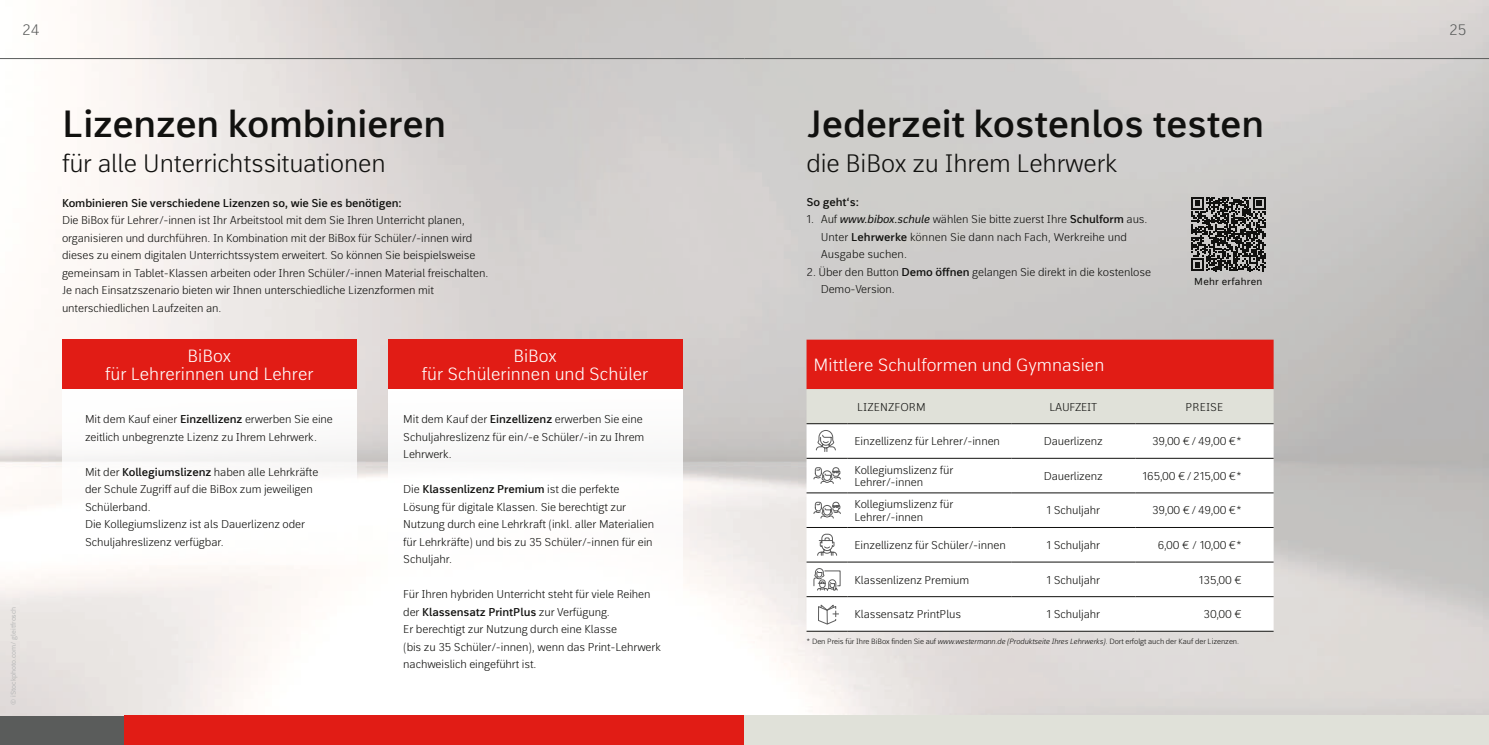
<style>
.page{position:relative;width:1489px;height:745px;background:#fff}
.page>*{position:absolute;margin:0;border:0;box-sizing:border-box;transform-origin:0 0}
.t1{font:600 37.5px "bs Thomas Sans 1";letter-spacing:-.01em;color:#11110f}
.t2{font:300 25px "bs Thomas Sans 1";letter-spacing:-.01em;color:#11110f}
.t3{font:300 17.5px/17.5px "bs Thomas Sans 1";color:#fff;text-align:center}
.t4{font:300 15px "bs Thomas Sans 1";color:#5a5c5b}
.t5{font:300 11.25px/17.5px "bs Thomas Sans 1";letter-spacing:-.01em;color:#11110f}
.t6{font:600 11.25px "bs Thomas Sans 1";letter-spacing:-.01em;color:#11110f}
.t7{font:300 11.25px "bs Thomas Sans 1";letter-spacing:-.03em;color:#11110f}
.t8{font:10px "bs Thomas Sans 1";letter-spacing:.02em;color:#11110f}
.t9{font:300 7.5px "bs Thomas Sans 1";letter-spacing:-.01em;color:#11110f}
.t10{font:6.88px "bs Thomas Sans 1";letter-spacing:-.01em;color:#adafaf}
.s1{font-weight:600}
.s2{font-weight:400;font-style:italic}
.s3{font-style:italic}
</style>
<div class="page">
<img style="left:0;top:0;width:1488px;height:715px">
<div style="left:388px;top:388px;width:294px;height:298px;background:#fff"></div>
<div style="left:62px;top:388px;width:295px;height:176px;background:#fff"></div>
<div style="left:62px;top:339px;width:295px;height:50px;background:#e11c15"></div>
<div style="left:388px;top:339px;width:294px;height:50px;background:#e11c15"></div>
<svg style="left:1191px;top:197px;width:74px;height:74px;background:#5a5957"></svg>
<svg style="left:806px;top:339px;width:467px;height:84px;background:#e06d65"></svg>
<svg style="left:806px;top:424px;width:467px;height:206px"></svg>
<hr style="left:806px;top:596px;width:41px;height:1px;background:#11110f">
<hr style="left:847px;top:596px;width:164px;height:1px;background:#11110f">
<hr style="left:1011px;top:596px;width:124px;height:1px;background:#11110f">
<hr style="left:806px;top:630px;width:41px;height:1px;background:#11110f">
<hr style="left:847px;top:630px;width:164px;height:1px;background:#11110f">
<hr style="left:1011px;top:630px;width:124px;height:1px;background:#11110f">
<hr style="left:806px;top:423px;width:41px;height:1px;background:#11110f">
<hr style="left:847px;top:423px;width:164px;height:1px;background:#11110f">
<hr style="left:1011px;top:423px;width:124px;height:1px;background:#11110f">
<hr style="left:1135px;top:423px;width:138px;height:1px;background:#11110f">
<hr style="left:1135px;top:458px;width:138px;height:1px;background:#11110f">
<hr style="left:1135px;top:492px;width:138px;height:1px;background:#11110f">
<hr style="left:1135px;top:527px;width:138px;height:1px;background:#11110f">
<hr style="left:1135px;top:561px;width:138px;height:1px;background:#11110f">
<hr style="left:1135px;top:596px;width:138px;height:1px;background:#11110f">
<hr style="left:1135px;top:630px;width:138px;height:1px;background:#11110f">
<hr style="left:806px;top:458px;width:41px;height:1px;background:#11110f">
<hr style="left:847px;top:458px;width:164px;height:1px;background:#11110f">
<hr style="left:1011px;top:458px;width:124px;height:1px;background:#11110f">
<hr style="left:806px;top:492px;width:41px;height:1px;background:#11110f">
<hr style="left:847px;top:492px;width:164px;height:1px;background:#11110f">
<hr style="left:1011px;top:492px;width:124px;height:1px;background:#11110f">
<hr style="left:806px;top:527px;width:41px;height:1px;background:#11110f">
<hr style="left:847px;top:527px;width:164px;height:1px;background:#11110f">
<hr style="left:1011px;top:527px;width:124px;height:1px;background:#11110f">
<hr style="left:1011px;top:561px;width:124px;height:1px;background:#11110f">
<hr style="left:806px;top:561px;width:41px;height:1px;background:#11110f">
<hr style="left:847px;top:561px;width:164px;height:1px;background:#11110f">
<svg style="left:815px;top:429px;width:21px;height:23px"></svg>
<svg style="left:813px;top:466px;width:27px;height:18px"></svg>
<svg style="left:813px;top:501px;width:27px;height:17px"></svg>
<svg style="left:817px;top:533px;width:20px;height:22px"></svg>
<svg style="left:813px;top:567px;width:27px;height:23px"></svg>
<svg style="left:818px;top:603px;width:20px;height:21px"></svg>
<div style="left:0;top:715px;width:124px;height:29px;background:#5a5c5b"></div>
<hr style="left:0;top:58px;width:744px;height:1px;background:#5a5c5b">
<div style="left:124px;top:715px;width:620px;height:29px;background:#e11c15"></div>
<div style="left:744px;top:715px;width:744px;height:29px;background:#e0e1d9"></div>
<hr style="left:744px;top:58px;width:744px;height:1px;background:#5a5c5b">
<h3 class="t4" style="left:22px;top:20px;width:19px">24</h3>
<h3 class="t4" style="left:1448px;top:20px;width:19px">25</h3>
<p class="t10" style="left:9px;top:704px;width:99px;rotate:-90deg">© iStockphoto.com/ gleitfrosch</p>
<h1 class="t1" style="left:62px;top:100px;width:386px">Lizenzen kombinieren</h1>
<h2 class="t2" style="left:62px;top:147px;width:325px">für alle Unterrichtssituationen</h2>
<p class="t6" style="left:62px;top:195px;width:341px">Kombinieren Sie verschiedene Lizenzen so, wie Sie es benötigen:</p>
<p class="t5" style="left:62px;top:212px;width:428px">Die BiBox für Lehrer/-innen ist Ihr Arbeitstool mit dem Sie Ihren Unterricht planen, organisieren und durchführen. In Kombination mit der BiBox für Schüler/-innen wird dieses zu einem digitalen Unterrichtssystem erweitert. So können Sie beispielsweise gemeinsam in Tablet-Klassen arbeiten oder Ihren Schüler/-innen Material freischalten.<br>Je nach Einsatzszenario bieten wir Ihnen unterschiedliche Lizenzformen mit unterschiedlichen Laufzeiten an.</p>
<h3 class="t3" style="left:105px;top:348px;width:210px">BiBox<br>für Lehrerinnen und Lehrer</h3>
<p class="t5" style="left:85px;top:411px;width:249px">Mit dem Kauf einer <span class="s1">Einzellizenz</span> erwerben Sie eine zeitlich unbegrenzte Lizenz zu Ihrem Lehrwerk.</p>
<p class="t5" style="left:85px;top:463px;width:235px">Mit der <span class="s1">Kollegiumslizenz</span> haben alle Lehrkräfte der Schule Zugriff auf die BiBox zum jeweiligen Schülerband.<br>Die Kollegiumslizenz ist als Dauerlizenz oder Schuljahreslizenz verfügbar.</p>
<h3 class="t3" style="left:422px;top:348px;width:228px">BiBox<br>für Schülerinnen und Schüler</h3>
<p class="t5" style="left:403px;top:411px;width:243px">Mit dem Kauf der <span class="s1">Einzellizenz</span> erwerben Sie eine<br>Schuljahreslizenz für ein/-e Schüler/-in zu Ihrem<br>Lehrwerk.</p>
<p class="t5" style="left:403px;top:481px;width:252px">Die <span class="s1">Klassenlizenz Premium</span> ist die perfekte Lösung für digitale Klassen. Sie berechtigt zur Nutzung durch eine Lehrkraft (inkl. aller Materialien für Lehrkräfte) und bis zu 35 Schüler/-innen für ein Schuljahr.</p>
<p class="t5" style="left:403px;top:586px;width:259px">Für Ihren hybriden Unterricht steht für viele Reihen der <span class="s1">Klassensatz PrintPlus</span> zur Verfügung.<br>Er berechtigt zur Nutzung durch eine Klasse<br>(bis zu 35 Schüler/-innen), wenn das Print-Lehrwerk nachweislich eingeführt ist.</p>
<h1 class="t1" style="left:806px;top:100px;width:459px">Jederzeit kostenlos testen</h1>
<h2 class="t2" style="left:806px;top:147px;width:313px">die BiBox zu Ihrem Lehrwerk</h2>
<p class="t6" style="left:806px;top:194px;width:54px">So geht‘s:</p>
<p class="t5" style="left:820px;top:211px;width:328px;text-indent:-14px">1. Auf <span class="s2">www.bibox.schule</span> wählen Sie bitte zuerst Ihre <span class="s1">Schulform</span> aus.<br>Unter <span class="s1">Lehrwerke</span> können Sie dann nach Fach, Werkreihe und<br>Ausgabe suchen.</p>
<p class="t5" style="left:820px;top:264px;width:332px;text-indent:-14px">2. Über den Button <span class="s1">Demo öffnen</span> gelangen Sie direkt in die kostenlose<br>Demo-Version.</p>
<p class="t8" style="left:1194px;top:275px;width:70px">Mehr erfahren</p>
<h3 class="t3" style="left:813px;top:357px;width:292px">Mittlere Schulformen und Gymnasien</h3>
<p class="t5" style="left:857px;top:398px;width:70px">LIZENZFORM</p>
<p class="t7" style="left:1049px;top:399px;width:49px">LAUFZEIT</p>
<p class="t5" style="left:1185px;top:398px;width:40px">PREISE</p>
<p class="t5" style="left:854px;top:433px;width:147px">Einzellizenz für Lehrer/-innen</p>
<p class="t5" style="left:1043px;top:433px;width:60px">Dauerlizenz</p>
<p class="t5" style="left:1151px;top:433px;width:91px">39,00 €/49,00 €*</p>
<p class="t5" style="left:854px;top:464px;width:100px;line-height:12.5px">Kollegiumslizenz für<br>Lehrer/-innen</p>
<p class="t5" style="left:1043px;top:467px;width:60px">Dauerlizenz</p>
<p class="t5" style="left:1142px;top:467px;width:101px">165,00 €/215,00 €*</p>
<p class="t5" style="left:854px;top:498px;width:100px;line-height:12.5px">Kollegiumslizenz für<br>Lehrer/-innen</p>
<p class="t5" style="left:1046px;top:502px;width:55px">1 Schuljahr</p>
<p class="t5" style="left:1151px;top:502px;width:91px">39,00 €/49,00 €*</p>
<p class="t5" style="left:854px;top:536px;width:153px">Einzellizenz für Schüler/-innen</p>
<p class="t5" style="left:1046px;top:536px;width:55px">1 Schuljahr</p>
<p class="t5" style="left:1157px;top:536px;width:85px">6,00 € / 10,00 €*</p>
<p class="t5" style="left:854px;top:571px;width:116px">Klassenlizenz Premium</p>
<p class="t5" style="left:1046px;top:571px;width:55px">1 Schuljahr</p>
<p class="t5" style="left:1198px;top:571px;width:44px">135,00 €</p>
<p class="t5" style="left:854px;top:605px;width:108px">Klassensatz PrintPlus</p>
<p class="t5" style="left:1046px;top:605px;width:55px">1 Schuljahr</p>
<p class="t5" style="left:1203px;top:605px;width:40px">30,00 €</p>
<p class="t9" style="left:806px;top:635px;width:434px">* Den Preis für Ihre BiBox finden Sie auf <span class="s3">www.westermann.de (Produktseite Ihres Lehrwerks)</span>. Dort erfolgt auch der Kauf der Lizenzen.</p>
</div>
